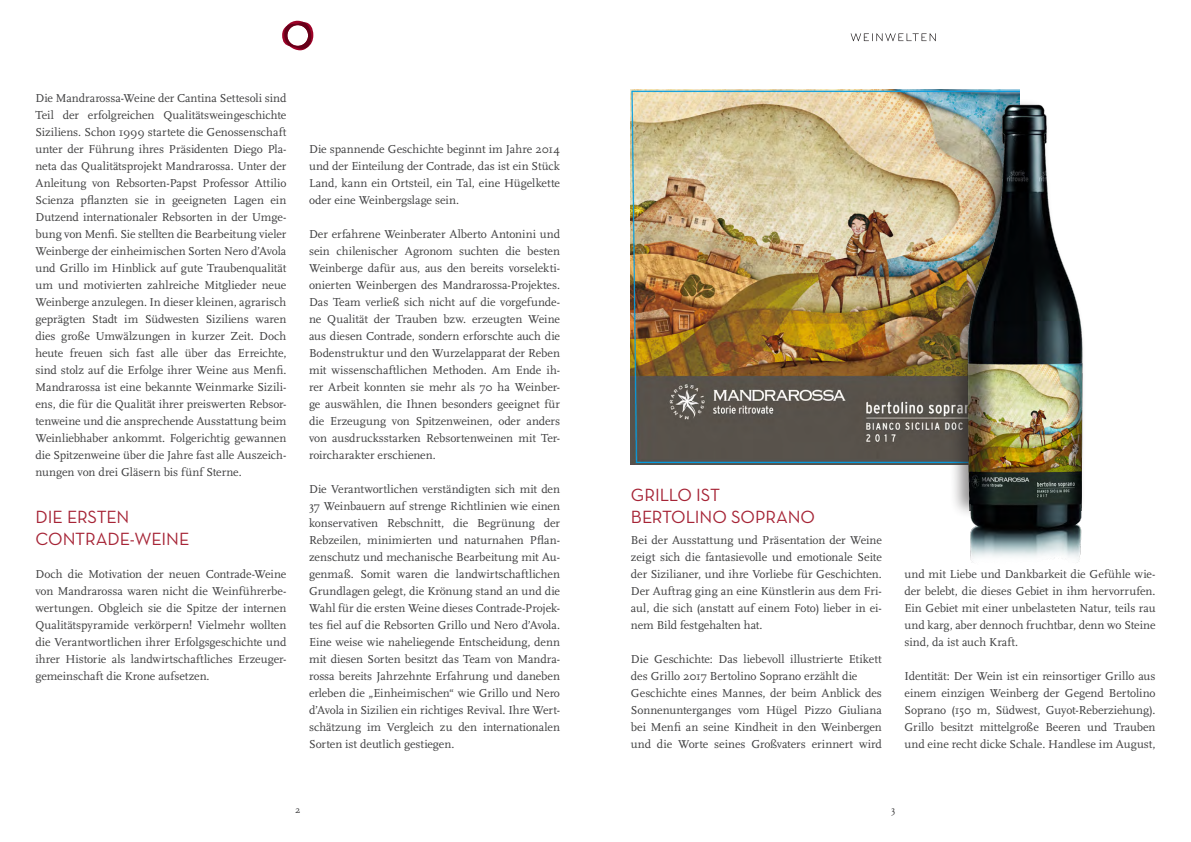
<style>
.page{position:relative;width:1191px;height:842px;background:#fff}
.page>*{position:absolute;margin:0;border:0;box-sizing:border-box;transform-origin:0 0}
.t1{font:18px/22px "Neutra Text";letter-spacing:-.01em;color:#a62436}
.t2{font:12px/17px "FF Scala";letter-spacing:-.005em;color:#3e3e3f;text-align:justify}
.t3{font:10px "FF Scala";color:#3e3e3f}
</style>
<div class="page">
<svg style="left:850px;top:33px;width:85px;height:8px"></svg>
<svg style="left:282px;top:21px;width:31px;height:29px"></svg>
<img style="left:631px;top:89px;width:331px;height:375px">
<div style="left:948px;top:98px;width:138px;height:421px;background:#231f20;opacity:.5"></div>
<img style="left:962px;top:89px;width:124px;height:474px">
<p class="t2" style="left:35px;top:90px;width:252px">Die Mandrarossa-Weine der Cantina Settesoli sind Teil der erfolgreichen Qualitätsweingeschichte Siziliens. Schon 1999 startete die Genossenschaft unter der Führung ihres Präsidenten Diego Pla&shy;neta das Qualitätsprojekt Mandrarossa. Unter der Anleitung von Rebsorten-Papst Professor Attilio Scienza pflanzten sie in geeigneten Lagen ein Dutzend internationaler Rebsorten in der Umge&shy;bung von Menfi. Sie stellten die Bearbeitung vieler Weinberge der einheimischen Sorten Nero d’Avola und Grillo im Hinblick auf gute Traubenqualität um und motivierten zahlreiche Mitglieder neue Weinberge anzulegen. In dieser kleinen, agrarisch geprägten Stadt im Südwesten Siziliens waren dies große Umwälzungen in kurzer Zeit. Doch heute freuen sich fast alle über das Erreichte, sind stolz auf die Erfolge ihrer Weine aus Menfi.<br>Mandrarossa ist eine bekannte Weinmarke Sizili&shy;ens, die für die Qualität ihrer preiswerten Rebsor&shy;tenweine und die ansprechende Ausstattung beim Weinliebhaber ankommt. Folgerichtig gewannen die Spitzenweine über die Jahre fast alle Auszeich&shy;nungen von drei Gläsern bis fünf Sterne.</p>
<h1 class="t1" style="left:35px;top:505px;width:155px">DIE ERSTEN<br>CONTRADE-WEINE</h1>
<p class="t2" style="left:35px;top:566px;width:252px">Doch die Motivation der neuen Contrade-Weine von Mandrarossa waren nicht die Weinführerbe&shy;wertungen. Obgleich sie die Spitze der internen Qualitätspyramide verkörpern! Vielmehr wollten die Verantwortlichen ihrer Erfolgsgeschichte und ihrer Historie als landwirtschaftliches Erzeuger&shy;gemeinschaft die Krone aufsetzen.</p>
<p class="t2" style="left:309px;top:141px;width:252px">Die spannende Geschichte beginnt im Jahre 2014 und der Einteilung der Contrade, das ist ein Stück Land, kann ein Ortsteil, ein Tal, eine Hügelkette oder eine Weinbergslage sein.</p>
<p class="t2" style="left:309px;top:226px;width:252px">Der erfahrene Weinberater Alberto Antonini und sein chilenischer Agronom suchten die besten Weinberge dafür aus, aus den bereits vorselekti&shy;onierten Weinbergen des Mandrarossa-Projektes.<br>Das Team verließ sich nicht auf die vorgefunde&shy;ne Qualität der Trauben bzw. erzeugten Weine aus diesen Contrade, sondern erforschte auch die Bodenstruktur und den Wurzelapparat der Reben mit wissenschaftlichen Methoden. Am Ende ih&shy;rer Arbeit konnten sie mehr als 70 ha Weinber&shy;ge auswählen, die Ihnen besonders geeignet für die Erzeugung von Spitzenweinen, oder anders von ausdrucksstarken Rebsortenweinen mit Ter&shy;roircharakter erschienen.</p>
<p class="t2" style="left:309px;top:481px;width:252px">Die Verantwortlichen verständigten sich mit den 37 Weinbauern auf strenge Richtlinien wie einen konservativen Rebschnitt, die Begrünung der Rebzeilen, minimierten und naturnahen Pflan&shy;zenschutz und mechanische Bearbeitung mit Au&shy;genmaß. Somit waren die landwirtschaftlichen Grundlagen gelegt, die Krönung stand an und die Wahl für die ersten Weine dieses Contrade-Projek&shy;tes fiel auf die Rebsorten Grillo und Nero d’Avola.<br>Eine weise wie naheliegende Entscheidung, denn mit diesen Sorten besitzt das Team von Mandra&shy;rossa bereits Jahrzehnte Erfahrung und daneben erleben die „Einheimischen“ wie Grillo und Nero d’Avola in Sizilien ein richtiges Revival. Ihre Wert&shy;schätzung im Vergleich zu den internationalen Sorten ist deutlich gestiegen.</p>
<h1 class="t1" style="left:631px;top:484px;width:186px">GRILLO IST<br>BERTOLINO SOPRANO</h1>
<p class="t2" style="left:631px;top:532px;width:252px">Bei der Ausstattung und Präsentation der Weine zeigt sich die fantasievolle und emotionale Seite der Sizilianer, und ihre Vorliebe für Geschichten.<br>Der Auftrag ging an eine Künstlerin aus dem Fri&shy;aul, die sich (anstatt auf einem Foto) lieber in ei&shy;nem Bild festgehalten hat.</p>
<p class="t2" style="left:631px;top:651px;width:252px;text-align:left">Die Geschichte: Das liebevoll illustrierte Etikett des Grillo 2017 Bertolino Soprano erzählt die Geschichte eines Mannes, der beim Anblick des Sonnenunterganges vom Hügel Pizzo Giuliana bei Menfi an seine Kindheit in den Weinbergen und die Worte seines Großvaters erinnert wird</p>
<p class="t2" style="left:904px;top:566px;width:252px">und mit Liebe und Dankbarkeit die Gefühle wie&shy;der belebt, die dieses Gebiet in ihm hervorrufen.<br>Ein Gebiet mit einer unbelasteten Natur, teils rau und karg, aber dennoch fruchtbar, denn wo Steine sind, da ist auch Kraft.</p>
<p class="t2" style="left:904px;top:668px;width:252px">Identität: Der Wein ist ein reinsortiger Grillo aus einem einzigen Weinberg der Gegend Bertolino Soprano (150 m, Südwest, Guyot-Reberziehung).<br>Grillo besitzt mittelgroße Beeren und Trauben und eine recht dicke Schale. Handlese im August,</p>
<p class="t3" style="left:295px;top:804px;width:7px">2</p>
<p class="t3" style="left:891px;top:804px;width:6px">3</p>
</div>
